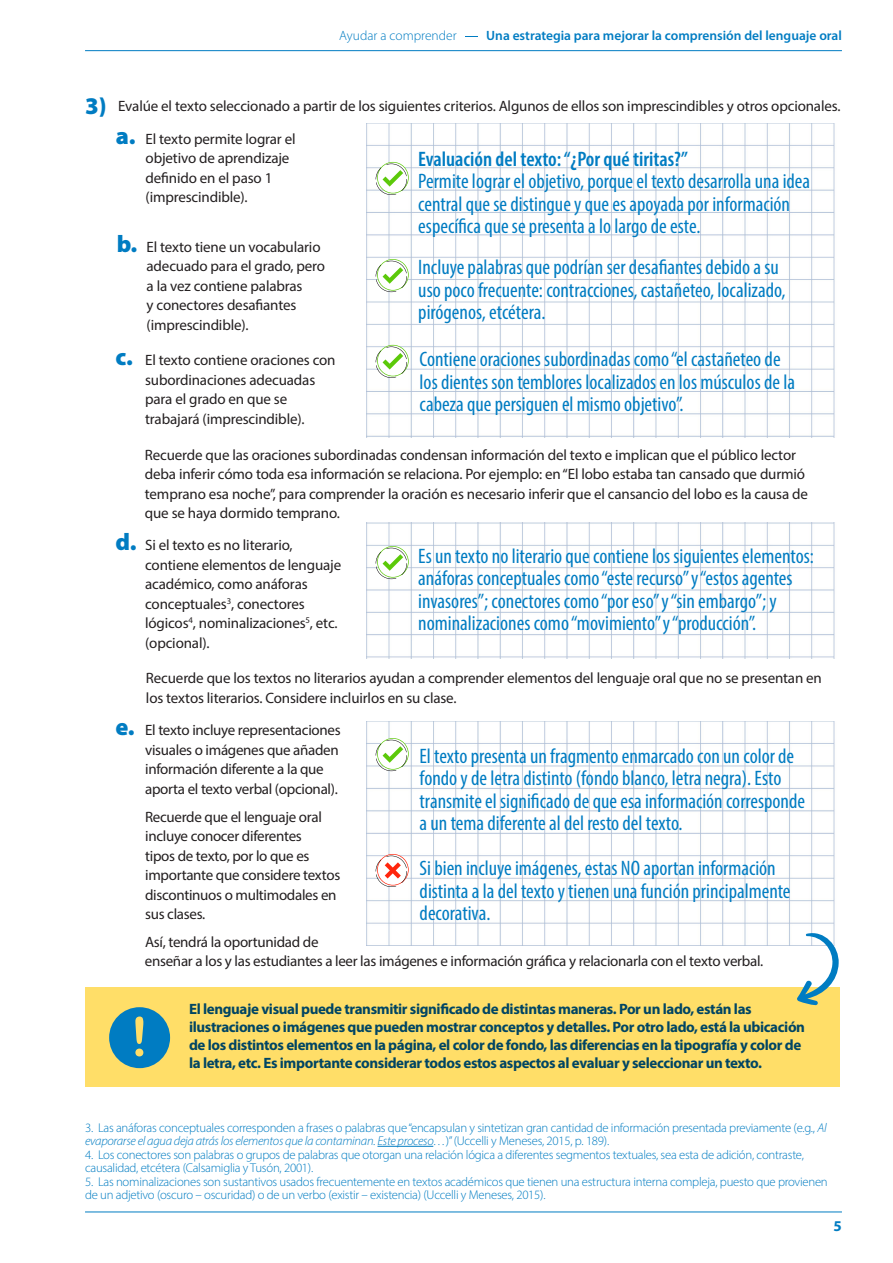
<style>
.page{position:relative;width:893px;height:1263px;background:#fff}
.page>*{position:absolute;margin:0;border:0;box-sizing:border-box;transform-origin:0 0}
.t1{font:900 24px "Myriad Pro";color:#007cc2}
.t2{font:condensed 21px/22.5px "Myriad Pro";color:#007cc2}
.t3{font:600 condensed 21px "Myriad Pro";color:#007cc2}
.t4{font:15px/19.5px "Myriad Pro";letter-spacing:-.01em;color:#231f20}
.t5{font:700 15px/18px "Myriad Pro";letter-spacing:-.025em;color:#004563}
.t6{font:700 15px "Myriad Pro";color:#007cc2}
.t7{font:600 13.5px "Myriad Pro";color:#007cc2}
.t8{font:300 12.75px/13.5px "Myriad Pro";letter-spacing:-.02em;color:#007cc2}
.s1{font-weight:300}
.s2{font-weight:900;font-size:24px;color:#007cc2}
.s3{font-style:italic}
</style>
<div class="page">
<div style="left:86px;top:987px;width:754px;height:99px;background:#ffde68"></div>
<img style="left:366px;top:124px;width:469px;height:313px">
<img style="left:366px;top:523px;width:469px;height:135px">
<img style="left:366px;top:721px;width:469px;height:224px">
<svg style="left:376px;top:162px;width:33px;height:33px"></svg>
<svg style="left:376px;top:345px;width:33px;height:33px"></svg>
<svg style="left:376px;top:738px;width:33px;height:33px"></svg>
<svg style="left:376px;top:546px;width:33px;height:33px"></svg>
<svg style="left:376px;top:259px;width:33px;height:33px"></svg>
<svg style="left:376px;top:854px;width:33px;height:33px"></svg>
<hr style="left:377px;top:1146px;width:56px;height:1px;background:#007cc2">
<svg style="left:796px;top:929px;width:43px;height:76px"></svg>
<svg style="left:109px;top:1007px;width:61px;height:61px"></svg>
<hr style="left:85px;top:1211px;width:757px;height:1px;background:#007cc2">
<hr style="left:85px;top:50px;width:757px;height:1px;background:#007cc2">
<p class="t7" style="left:339px;top:27px;width:504px"><span class="s1">Ayudar a comprender -</span> Una estrategia para mejorar la comprensión del lenguaje oral</p>
<p class="t1" style="left:85px;top:90px;width:23px">3)</p>
<p class="t4" style="left:118px;top:96px;width:724px">Evalúe el texto seleccionado a partir de los siguientes criterios. Algunos de ellos son imprescindibles y otros opcionales.</p>
<p class="t4" style="left:146px;top:129px;width:152px;text-indent:-30px"><span class="s2">a.</span> El texto permite lograr el objetivo de aprendizaje definido en el paso 1 (imprescindible).</p>
<p class="t4" style="left:147px;top:237px;width:180px;text-indent:-30px"><span class="s2">b.</span> El texto tiene un vocabulario adecuado para el grado, pero a la vez contiene palabras<br>y conectores desafiantes (imprescindible).</p>
<p class="t4" style="left:145px;top:350px;width:192px;text-indent:-30px"><span class="s2">c.</span> El texto contiene oraciones con subordinaciones adecuadas para el grado en que se trabajará (imprescindible).</p>
<p class="t3" style="left:418px;top:146px;width:271px">Evaluación del texto: “¿Por qué tiritas?”</p>
<p class="t2" style="left:418px;top:170px;width:393px">Permite lograr el objetivo, porque el texto desarrolla una idea central que se distingue y que es apoyada por información específica que se presenta a lo largo de este.</p>
<p class="t2" style="left:418px;top:256px;width:369px">Incluye palabras que podrían ser desafiantes debido a su uso poco frecuente: contracciones, castañeteo, localizado, pirógenos, etcétera.</p>
<p class="t2" style="left:420px;top:348px;width:377px">Contiene oraciones subordinadas como “el castañeteo de los dientes son temblores localizados en los músculos de la cabeza que persiguen el mismo objetivo”.</p>
<p class="t4" style="left:145px;top:445px;width:665px">Recuerde que las oraciones subordinadas condensan información del texto e implican que el público lector deba inferir cómo toda esa información se relaciona. Por ejemplo: en “El lobo estaba tan cansado que durmió temprano esa noche”, para comprender la oración es necesario inferir que el cansancio del lobo es la causa de que se haya dormido temprano.</p>
<p class="t4" style="left:145px;top:535px;width:198px;text-indent:-30px"><span class="s2">d.</span> Si el texto es no literario, contiene elementos de lenguaje académico, como anáforas conceptuales<sup>3</sup>, conectores lógicos<sup>4</sup>, nominalizaciones<sup>5</sup>, etc. (opcional).</p>
<p class="t2" style="left:418px;top:544px;width:397px">Es un texto no literario que contiene los siguientes elementos: anáforas conceptuales como “este recurso” y “estos agentes invasores”; conectores como “por eso” y “sin embargo”; y nominalizaciones como “movimiento” y “producción”.</p>
<p class="t4" style="left:146px;top:668px;width:677px">Recuerde que los textos no literarios ayudan a comprender elementos del lenguaje oral que no se presentan en los textos literarios. Considere incluirlos en su clase.</p>
<p class="t4" style="left:145px;top:720px;width:197px;text-indent:-30px"><span class="s2">e.</span> El texto incluye representaciones visuales o imágenes que añaden información diferente a la que aporta el texto verbal (opcional).</p>
<p class="t4" style="left:145px;top:807px;width:197px">Recuerde que el lenguaje oral incluye conocer diferentes<br>tipos de texto, por lo que es importante que considere textos discontinuos o multimodales en sus clases.</p>
<p class="t4" style="left:145px;top:932px;width:175px">Así, tendrá la oportunidad de</p>
<p class="t2" style="left:420px;top:744px;width:387px">El texto presenta un fragmento enmarcado con un color de fondo y de letra distinto (fondo blanco, letra negra). Esto transmite el significado de que esa información corresponde a un tema diferente al del resto del texto.</p>
<p class="t2" style="left:420px;top:857px;width:372px">Si bien incluye imágenes, estas NO aportan información distinta a la del texto y tienen una función principalmente decorativa.</p>
<p class="t4" style="left:145px;top:951px;width:620px">enseñar a los y las estudiantes a leer las imágenes e información gráfica y relacionarla con el texto verbal.</p>
<p class="t5" style="left:189px;top:999px;width:617px">El lenguaje visual puede transmitir significado de distintas maneras. Por un lado, están las ilustraciones o imágenes que pueden mostrar conceptos y detalles. Por otro lado, está la ubicación de los distintos elementos en la página, el color de fondo, las diferencias en la tipografía y color de la letra, etc. Es importante considerar todos estos aspectos al evaluar y seleccionar un texto.</p>
<p class="t8" style="left:85px;top:1120px;width:743px">3. Las anáforas conceptuales corresponden a frases o palabras que “encapsulan y sintetizan gran cantidad de información presentada previamente (e.g., <span class="s3">Al evaporarse el agua deja atrás los elementos que la contaminan. Este proceso…</span>)” (Uccelli y Meneses, 2015, p. 189).</p>
<p class="t8" style="left:85px;top:1147px;width:720px">4. Los conectores son palabras o grupos de palabras que otorgan una relación lógica a diferentes segmentos textuales, sea esta de adición, contraste, causalidad, etcétera (Calsamiglia y Tusón, 2001).</p>
<p class="t8" style="left:85px;top:1174px;width:744px">5. Las nominalizaciones son sustantivos usados frecuentemente en textos académicos que tienen una estructura interna compleja, puesto que provienen de un adjetivo (oscuro – oscuridad) o de un verbo (existir – existencia) (Uccelli y Meneses, 2015).</p>
<p class="t6" style="left:834px;top:1216px;width:10px">5</p>
</div>
